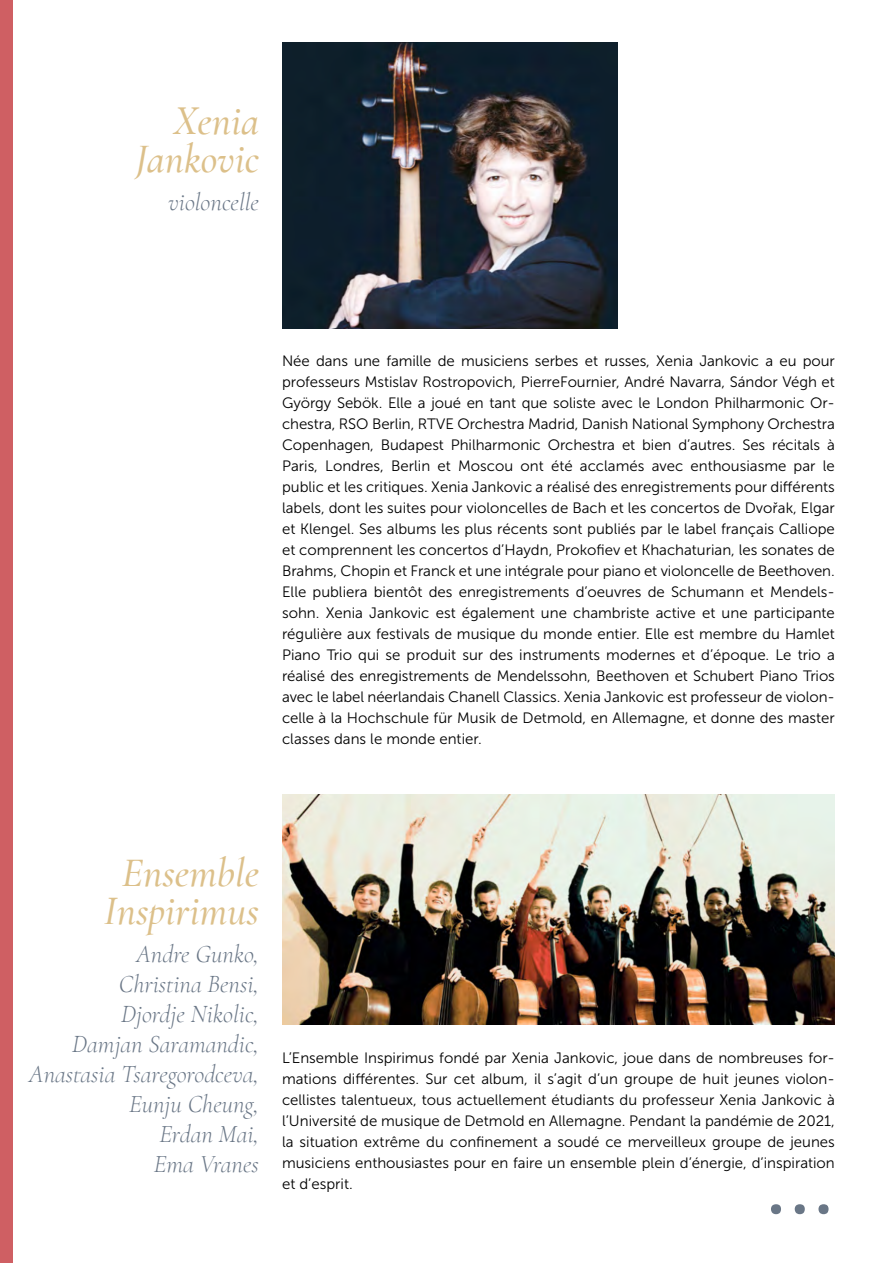
<style>
.page{position:relative;width:893px;height:1263px;background:#fff}
.page>*{position:absolute;margin:0;border:0;box-sizing:border-box;transform-origin:0 0}
.t1{font:italic 500 108px "Cormorant Garamond";color:#697686}
.t2{font:italic 500 40.95px/37.8px "Cormorant Garamond";color:#dcc08a;text-align:right}
.t3{font:italic 300 24.75px/30px "Cormorant Garamond";color:#697686;text-align:right}
.t4{font:15px/21px "Museo Sans 300";color:#000;text-align:justify}
</style>
<div class="page">
<img style="left:282px;top:43px;width:335px;height:285px">
<img style="left:282px;top:794px;width:553px;height:230px">
<div style="left:0;top:0;width:13px;height:1263px;background:#cf5f63"></div>
<h2 class="t2" style="left:136px;top:102px;width:125px">Xenia<br>Jankovic</h2>
<h3 class="t3" style="left:168px;top:187px;width:92px">violoncelle</h3>
<p class="t4" style="left:282px;top:350px;width:554px">Née dans une famille de musiciens serbes et russes, Xenia Jankovic a eu pour professeurs Mstislav Rostropovich, PierreFournier, André Navarra, Sándor Végh et György Sebök. Elle a joué en tant que soliste avec le London Philharmonic Or&shy;chestra, RSO Berlin, RTVE Orchestra Madrid, Danish National Symphony Orchestra Copenhagen, Budapest Philharmonic Orchestra et bien d’autres. Ses récitals à Paris, Londres, Berlin et Moscou ont été acclamés avec enthousiasme par le public et les critiques. Xenia Jankovic a réalisé des enregistrements pour différents labels, dont les suites pour violoncelles de Bach et les concertos de Dvořak, Elgar et Klengel. Ses albums les plus récents sont publiés par le label français Calliope et comprennent les concertos d’Haydn, Prokofiev et Khachaturian, les sonates de Brahms, Chopin et Franck et une intégrale pour piano et violoncelle de Beethoven.<br>Elle publiera bientôt des enregistrements d’oeuvres de Schumann et Mendels&shy;sohn. Xenia Jankovic est également une chambriste active et une participante régulière aux festivals de musique du monde entier. Elle est membre du Hamlet Piano Trio qui se produit sur des instruments modernes et d’époque. Le trio a réalisé des enregistrements de Mendelssohn, Beethoven et Schubert Piano Trios avec le label néerlandais Chanell Classics. Xenia Jankovic est professeur de violon&shy;celle à la Hochschule für Musik de Detmold, en Allemagne, et donne des master classes dans le monde entier.</p>
<h2 class="t2" style="left:104px;top:854px;width:157px;text-align:center">Ensemble<br>Inspirimus</h2>
<h3 class="t3" style="left:29px;top:939px;width:232px">Andre Gunko,<br>Christina Bensi,<br>Djordje Nikolic,<br>Damjan Saramandic,<br>Anastasia Tsaregorodceva,<br>Eunju Cheung,<br>Erdan Mai,<br>Ema Vranes</h3>
<p class="t4" style="left:282px;top:1047px;width:554px">L’Ensemble Inspirimus fondé par Xenia Jankovic, joue dans de nombreuses for&shy;mations différentes. Sur cet album, il s’agit d’un groupe de huit jeunes violon&shy;cellistes talentueux, tous actuellement étudiants du professeur Xenia Jankovic à l’Université de musique de Detmold en Allemagne. Pendant la pandémie de 2021, la situation extrême du confinement a soudé ce merveilleux groupe de jeunes musiciens enthousiastes pour en faire un ensemble plein d’énergie, d’inspiration et d’esprit.</p>
<h1 class="t1" style="left:768px;top:1114px;width:71px">...</h1>
</div>
